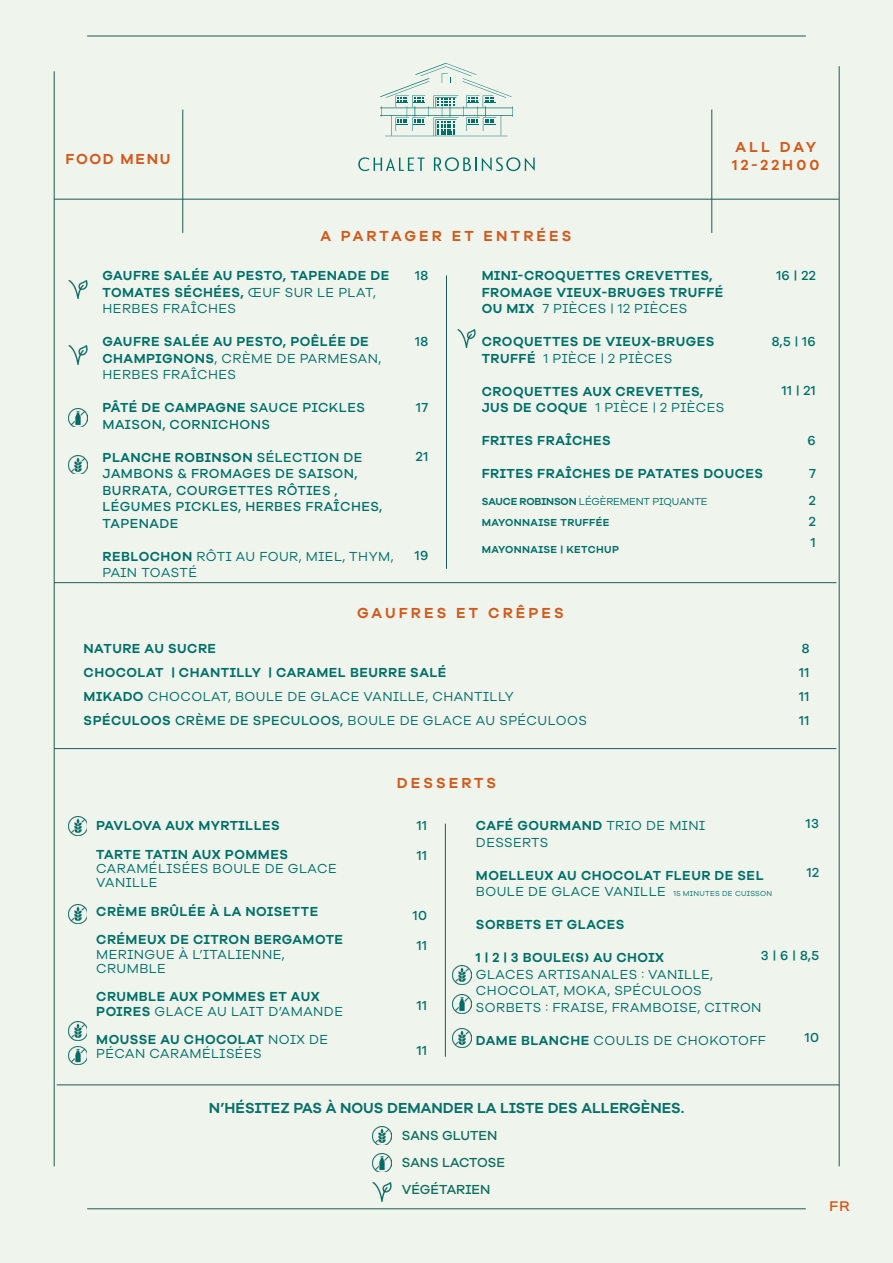
<style>
.page{position:relative;width:893px;height:1263px;background:#eff4ed}
.page>*{position:absolute;margin:0;border:0;box-sizing:border-box;transform-origin:0 0}
.t1{font:600 15px "Galano Grotesque Alt";letter-spacing:.205em;color:#d3591a}
.t2{font:600 15px "Galano Grotesque Alt";color:#087169}
.t3{font:600 15px "Galano Grotesque Alt";letter-spacing:.11em;color:#d3591a}
.t4{font:600 13.5px/16.5px "Galano Grotesque Alt";letter-spacing:.035em;color:#007068}
.t5{font:13.5px/14.2px "Galano Grotesque Alt";letter-spacing:.035em;color:#007068}
.t6{font:500 13.5px/16.5px "Galano Grotesque Alt";letter-spacing:.035em;color:#007068}
.t7{font:500 13.5px "Galano Grotesque Alt";color:#0d6e5c}
.t8{font:500 13.5px "Aktiv Grotesk Ex";color:#d3591a}
.t9{font:600 10.5px "Galano Grotesque Alt";letter-spacing:.035em;color:#007068}
.t10{font:10.5px "Galano Grotesque Alt";letter-spacing:-.01em;color:#007068}
.s1{font-weight:400}
.s2{font-weight:600}
.s3{font-weight:500}
.s4{font-weight:400;font-size:7.5px}
</style>
<div class="page">
<hr style="left:54px;top:199px;width:785px;height:1px;background:#1f5956">
<hr style="left:183px;top:110px;width:1px;height:123px;background:#1f5956">
<hr style="left:711px;top:110px;width:1px;height:123px;background:#1f5956">
<hr style="left:87px;top:36px;width:719px;height:1px;background:#1f5956">
<hr style="left:87px;top:1208px;width:719px;height:1px;background:#1f5956">
<hr style="left:839px;top:66px;width:1px;height:1100px;background:#1f5956">
<hr style="left:54px;top:71px;width:1px;height:1095px;background:#1f5956">
<hr style="left:54px;top:582px;width:782px;height:1px;background:#1f5956">
<hr style="left:446px;top:275px;width:1px;height:294px;background:#1f5956">
<hr style="left:54px;top:748px;width:782px;height:1px;background:#1f5956">
<hr style="left:445px;top:824px;width:1px;height:233px;background:#1f5956">
<svg style="left:358px;top:157px;width:67px;height:14px"></svg>
<svg style="left:434px;top:157px;width:101px;height:14px"></svg>
<svg style="left:380px;top:63px;width:133px;height:73px"></svg>
<img style="left:68px;top:280px;width:19px;height:19px">
<img style="left:457px;top:329px;width:19px;height:19px">
<img style="left:68px;top:817px;width:19px;height:19px">
<img style="left:68px;top:904px;width:19px;height:19px">
<img style="left:68px;top:1021px;width:19px;height:19px">
<img style="left:68px;top:1046px;width:19px;height:19px">
<img style="left:453px;top:965px;width:18px;height:19px">
<img style="left:453px;top:995px;width:18px;height:18px">
<img style="left:453px;top:1029px;width:18px;height:19px">
<img style="left:68px;top:346px;width:19px;height:19px">
<img style="left:68px;top:408px;width:19px;height:19px">
<img style="left:68px;top:455px;width:19px;height:19px">
<hr style="left:57px;top:1084px;width:782px;height:1px;background:#1f5956">
<img style="left:373px;top:1126px;width:18px;height:19px">
<img style="left:373px;top:1153px;width:18px;height:19px">
<img style="left:373px;top:1182px;width:18px;height:19px">
<p class="t3" style="left:65px;top:149px;width:106px">FOOD MENU</p>
<p class="t1" style="left:735px;top:137px;width:82px">ALL DAY</p>
<p class="t1" style="left:732px;top:155px;width:89px">12-22H00</p>
<p class="t1" style="left:321px;top:226px;width:252px">A PARTAGER ET ENTRÉES</p>
<p class="t4" style="left:103px;top:267px;width:288px">GAUFRE SALÉE AU PESTO, TAPENADE DE<br>TOMATES SÉCHÉES, <span class="s1">ŒUF SUR LE PLAT,<br>HERBES FRAÎCHES</span></p>
<p class="t4" style="left:103px;top:333px;width:280px">GAUFRE SALÉE AU PESTO, POÊLÉE DE<br>CHAMPIGNONS<span class="s1">, CRÈME DE PARMESAN,<br>HERBES FRAÎCHES</span></p>
<p class="t6" style="left:103px;top:399px;width:264px"><span class="s2">PÂTÉ DE CAMPAGNE</span> SAUCE PICKLES<br>MAISON, CORNICHONS</p>
<p class="t6" style="left:103px;top:449px;width:281px"><span class="s2">PLANCHE ROBINSON</span> SÉLECTION DE<br>JAMBONS &amp; FROMAGES DE SAISON,<br>BURRATA, COURGETTES RÔTIES ,<br>LÉGUMES PICKLES, HERBES FRAÎCHES,<br>TAPENADE</p>
<p class="t5" style="left:103px;top:548px;width:292px;line-height:16.5px"><span class="s2">REBLOCHON</span> RÔTI AU FOUR, MIEL, THYM,<br>PAIN TOASTÉ</p>
<p class="t6" style="left:415px;top:267px;width:14px">18</p>
<p class="t6" style="left:415px;top:333px;width:14px">18</p>
<p class="t6" style="left:416px;top:399px;width:13px">17</p>
<p class="t6" style="left:416px;top:448px;width:14px">21</p>
<p class="t6" style="left:415px;top:547px;width:15px">19</p>
<p class="t4" style="left:482px;top:267px;width:243px">MINI-CROQUETTES CREVETTES,<br>FROMAGE VIEUX-BRUGES TRUFFÉ</p>
<p class="t5" style="left:482px;top:301px;width:207px"><span class="s2">OU MIX</span> 7 PIÈCES | 12 PIÈCES</p>
<p class="t4" style="left:482px;top:333px;width:234px">CROQUETTES DE VIEUX-BRUGES</p>
<p class="t5" style="left:482px;top:351px;width:192px"><span class="s2">TRUFFÉ</span> 1 PIÈCE | 2 PIÈCES</p>
<p class="t4" style="left:482px;top:383px;width:223px">CROQUETTES AUX CREVETTES,</p>
<p class="t5" style="left:482px;top:400px;width:244px"><span class="s2">JUS DE COQUE</span> 1 PIÈCE | 2 PIÈCES</p>
<p class="t4" style="left:482px;top:432px;width:131px">FRITES FRAÎCHES</p>
<p class="t4" style="left:482px;top:465px;width:283px">FRITES FRAÎCHES DE PATATES DOUCES</p>
<p class="t10" style="left:482px;top:495px;width:227px"><span class="s2">SAUCE ROBINSON</span> LÉGÈREMENT PIQUANTE</p>
<p class="t9" style="left:482px;top:516px;width:129px">MAYONNAISE TRUFFÉE</p>
<p class="t9" style="left:482px;top:543px;width:139px">MAYONNAISE | KETCHUP</p>
<p class="t6" style="left:776px;top:266px;width:41px">16 | 22</p>
<p class="t6" style="left:772px;top:332px;width:45px">8,5 | 16</p>
<p class="t6" style="left:782px;top:382px;width:35px">11 | 21</p>
<p class="t6" style="left:807px;top:431px;width:10px">6</p>
<p class="t6" style="left:809px;top:464px;width:8px">7</p>
<p class="t6" style="left:809px;top:491px;width:9px">2</p>
<p class="t6" style="left:809px;top:512px;width:9px">2</p>
<p class="t6" style="left:811px;top:533px;width:6px">1</p>
<p class="t1" style="left:357px;top:603px;width:208px">GAUFRES ET CRÊPES</p>
<p class="t4" style="left:84px;top:639px;width:134px">NATURE AU SUCRE</p>
<p class="t4" style="left:84px;top:663px;width:364px">CHOCOLAT | CHANTILLY | CARAMEL BEURRE SALÉ</p>
<p class="t5" style="left:84px;top:688px;width:432px"><span class="s2">MIKADO</span> CHOCOLAT, BOULE DE GLACE VANILLE, CHANTILLY</p>
<p class="t5" style="left:84px;top:712px;width:505px"><span class="s2">SPÉCULOOS</span> <span class="s3">CRÈME DE SPECULOOS,</span> BOULE DE GLACE AU SPÉCULOOS</p>
<p class="t6" style="left:802px;top:639px;width:9px">8</p>
<p class="t6" style="left:799px;top:663px;width:12px">11</p>
<p class="t6" style="left:799px;top:687px;width:12px">11</p>
<p class="t6" style="left:799px;top:711px;width:12px">11</p>
<p class="t4" style="left:96px;top:817px;width:185px">PAVLOVA AUX MYRTILLES</p>
<p class="t5" style="left:96px;top:847px;width:242px"><span class="s2">TARTE TATIN AUX POMMES<br></span>CARAMÉLISÉES BOULE DE GLACE<br>VANILLE</p>
<p class="t4" style="left:96px;top:903px;width:223px">CRÈME BRÛLÉE À LA NOISETTE</p>
<p class="t5" style="left:96px;top:932px;width:248px"><span class="s2">CRÉMEUX DE CITRON BERGAMOTE<br></span>MERINGUE À L’ITALIENNE,<br>CRUMBLE</p>
<p class="t4" style="left:96px;top:989px;width:248px;line-height:14.2px">CRUMBLE AUX POMMES ET AUX<br>POIRES <span class="s1">GLACE AU LAIT D’AMANDE</span></p>
<p class="t5" style="left:96px;top:1032px;width:233px"><span class="s2">MOUSSE AU CHOCOLAT</span> NOIX DE<br>PÉCAN CARAMÉLISÉES</p>
<p class="t1" style="left:397px;top:774px;width:101px">DESSERTS</p>
<p class="t6" style="left:417px;top:817px;width:12px">11</p>
<p class="t6" style="left:417px;top:847px;width:12px">11</p>
<p class="t6" style="left:413px;top:907px;width:16px">10</p>
<p class="t6" style="left:417px;top:937px;width:12px">11</p>
<p class="t6" style="left:417px;top:997px;width:12px">11</p>
<p class="t6" style="left:417px;top:1042px;width:12px">11</p>
<p class="t5" style="left:476px;top:817px;width:231px;line-height:16.5px"><span class="s2">CAFÉ GOURMAND</span> TRIO DE MINI<br>DESSERTS</p>
<p class="t4" style="left:476px;top:867px;width:298px">MOELLEUX AU CHOCOLAT FLEUR DE SEL<br><span class="s1">BOULE DE GLACE VANILLE</span> <span class="s4">15 MINUTES DE CUISSON</span></p>
<p class="t4" style="left:476px;top:916px;width:150px">SORBETS ET GLACES</p>
<p class="t4" style="left:476px;top:949px;width:190px">1 | 2 | 3 BOULE(S) AU CHOIX</p>
<p class="t5" style="left:476px;top:966px;width:238px;line-height:16.5px">GLACES ARTISANALES : VANILLE,<br>CHOCOLAT, MOKA, SPÉCULOOS</p>
<p class="t5" style="left:476px;top:1000px;width:287px">SORBETS : FRAISE, FRAMBOISE, CITRON</p>
<p class="t5" style="left:476px;top:1033px;width:291px"><span class="s2">DAME BLANCHE</span> COULIS DE CHOKOTOFF</p>
<p class="t6" style="left:806px;top:814px;width:15px">13</p>
<p class="t6" style="left:807px;top:864px;width:14px">12</p>
<p class="t6" style="left:761px;top:946px;width:60px">3 | 6 | 8,5</p>
<p class="t6" style="left:805px;top:1029px;width:16px">10</p>
<p class="t2" style="left:209px;top:1098px;width:477px">N’HÉSITEZ PAS À NOUS DEMANDER LA LISTE DES ALLERGÈNES.</p>
<p class="t7" style="left:402px;top:1126px;width:97px">SANS GLUTEN</p>
<p class="t7" style="left:402px;top:1153px;width:105px">SANS LACTOSE</p>
<p class="t7" style="left:402px;top:1180px;width:90px">VÉGÉTARIEN</p>
<p class="t8" style="left:829px;top:1198px;width:22px">FR</p>
</div>
